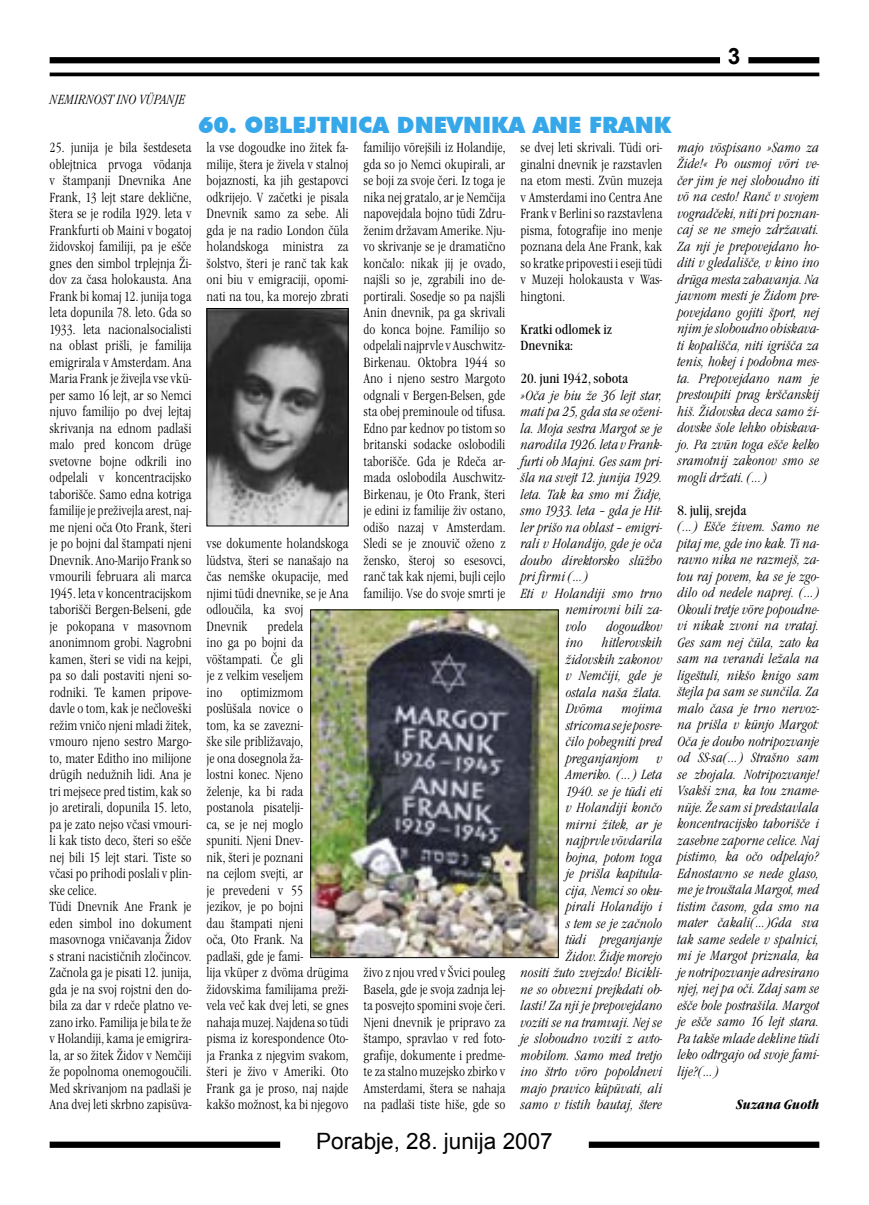
<style>
.page{position:relative;width:869px;height:1205px;background:#fff}
.page>*{position:absolute;margin:0;border:0;box-sizing:border-box;transform-origin:0 0}
.t1{font:900 22.5px "Futura BT";color:#36a7e9}
.t2{font:22.5px "Arial";color:#000}
.t3{font:700 22.5px "Arial";color:#000}
.t4{font:13.75px/16.5px "Garamond Itc TEE Ligh Cond";color:#000;text-align:justify}
.t5{font:13.75px/16.5px "Garamond Itc TEE Ligh Cond Ital";color:#000;text-align:justify}
.t6{font:condensed 13.75px/16.5px "Garamond Itc TEE";color:#000}
.t7{font:italic 700 condensed 13.75px "Garamond Itc TEE";color:#000}
</style>
<div class="page">
<div style="left:50px;top:1141px;width:230px;height:7px;background:#000"></div>
<div style="left:588px;top:1141px;width:231px;height:7px;background:#000"></div>
<hr style="left:50px;top:73px;width:769px;height:3px;background:#000">
<div style="left:748px;top:57px;width:71px;height:6px;background:#000"></div>
<div style="left:50px;top:57px;width:669px;height:6px;background:#000"></div>
<img style="left:208px;top:310px;width:138px;height:214px">
<div style="left:206px;top:308px;width:142px;height:218px;border:1px solid #000"></div>
<img style="left:312px;top:611px;width:244px;height:345px">
<div style="left:310px;top:609px;width:248px;height:349px;border:1px solid #000"></div>
<p class="t5" style="left:50px;top:92px;width:137px">NEMIRNOST INO VÜPANJE</p>
<h1 class="t1" style="left:198px;top:111px;width:474px">60. OBLEJTNICA DNEVNIKA ANE FRANK</h1>
<h1 class="t3" style="left:727px;top:41px;width:14px">3</h1>
<p class="t4" style="left:50px;top:139px;width:143px;text-align:left">25. junija je bila šestdeseta oblejtnica prvoga vödanja v štampanji Dnevnika Ane<br>Frank, 13 lejt stare deklične, štera se je rodila 1929. leta v<br>Frankfurti ob Maini v bogatoj židovskoj familiji, pa je ešče gnes den simbol trplejnja Ži&shy;dov za časa holokausta. Ana<br>Frank bi komaj 12. junija toga leta dopunila 78. leto. Gda so<br>1933. leta nacionalsocialisti na oblast prišli, je familija emigrirala v Amsterdam. Ana<br>Maria Frank je živejla vse vkü&shy;per samo 16 lejt, ar so Nemci njuvo familijo po dvej lejtaj skrivanja na ednom padlaši malo pred koncom drüge svetovne bojne odkrili ino odpelali v koncentracijsko taborišče. Samo edna kotriga familije je preživejla arest, naj&shy;me njeni oča Oto Frank, šteri je po bojni dal štampati njeni<br>Dnevnik. Ano-Marijo Frank so vmourili februara ali marca<br>1945. leta v koncentracijskom taborišči Bergen-Belseni, gde je pokopana v masovnom anonimnom grobi. Nagrobni kamen, šteri se vidi na kejpi, pa so dali postaviti njeni so&shy;rodniki. Te kamen pripove&shy;davle o tom, kak je nečloveški režim vničo njeni mladi žitek, vmouro njeno sestro Margo&shy;to, mater Editho ino milijone drügih nedužnih lidi. Ana je tri mejsece pred tistim, kak so jo aretirali, dopunila 15. leto, pa je zato nejso včasi vmouri&shy;li kak tisto deco, šteri so ešče nej bili 15 lejt stari. Tiste so včasi po prihodi poslali v plin&shy;ske celice.<br>Tüdi Dnevnik Ane Frank je eden simbol ino dokument masovnoga vničavanja Židov s strani nacističnih zločincov.<br>Začnola ga je pisati 12. junija, gda je na svoj rojstni den do&shy;bila za dar v rdeče platno ve&shy;zano irko. Familija je bila te že v Holandiji, kama je emigrira&shy;la, ar so žitek Židov v Nemčiji že popolnoma onemogoučili.<br>Med skrivanjom na padlaši je<br>Ana dvej leti skrbno zapisüva-</p>
<p class="t4" style="left:206px;top:139px;width:143px">la vse dogoudke ino žitek fa&shy;milije, štera je živela v stalnoj bojaznosti, ka jih gestapovci odkrijejo. V začetki je pisala Dnevnik samo za sebe. Ali gda je na radio London čüla holandskoga ministra za šolstvo, šteri je ranč tak kak oni biu v emigraciji, opomi&shy;nati na tou, ka morejo zbrati</p>
<p class="t4" style="left:206px;top:535px;width:143px;text-align:left">vse dokumente holandskoga lüdstva, šteri se nanašajo na čas nemške okupacije, med njimi tüdi dnevnike, se je Ana odloučila, ka svoj<br>Dnevnik</p>
<p class="t4" style="left:206px;top:618px;width:98px;text-indent:61px">predela ino ga po bojni da vöštampati. Če gli je z velkim veseljem ino</p>
<p class="t4" style="left:206px;top:684px;width:143px;text-align:left;text-indent:34px">optimizmom poslüšala novice o<br>tom, ka se zavezni-<br>ške sile približavajo,<br>je ona dosegnola ža-<br>lostni konec. Njeno<br>želenje, ka bi rada postanola pisatelji-<br>ca, se je nej moglo<br>spuniti. Njeni Dnev-<br>nik, šteri je poznani<br>na cejlom svejti, ar<br>je prevedeni v 55<br>jezikov, je po bojni<br>dau štampati njeni<br>oča, Oto Frank. Na<br>padlaši, gde je fami-<br>lija vküper z dvöma drügima židovskima familijama preži&shy;vela več kak dvej leti, se gnes nahaja muzej. Najdena so tüdi pisma iz korespondence Oto&shy;ja Franka z njegvim svakom, šteri je živo v Ameriki. Oto<br>Frank ga je proso, naj najde kakšo možnost, ka bi njegovo</p>
<p class="t4" style="left:363px;top:139px;width:143px">familijo vörejšili iz Holandije, gda so jo Nemci okupirali, ar se boji za svoje čeri. Iz toga je nika nej gratalo, ar je Nemčija napovejdala bojno tüdi Zdru&shy;ženim državam Amerike. Nju&shy;vo skrivanje se je dramatično končalo: nikak jij je ovado, najšli so je, zgrabili ino de&shy;portirali. Sosedje so pa najšli Anin dnevnik, pa ga skrivali do konca bojne. Familijo so odpelali najprvle v Auschwitz-Birkenau. Oktobra 1944 so Ano i njeno sestro Margoto odgnali v Bergen-Belsen, gde sta obej preminoule od tifusa.<br>Edno par kednov po tistom so britanski sodacke oslobodili taborišče. Gda je Rdeča ar&shy;mada oslobodila Auschwitz-Birkenau, je Oto Frank, šteri je edini iz familije živ ostano, odišo nazaj v Amsterdam.<br>Sledi se je znouvič oženo z žensko, šteroj so esesovci, ranč tak kak njemi, bujli cejlo familijo. Vse do svoje smrti je</p>
<p class="t4" style="left:363px;top:964px;width:143px">živo z njou vred v Švici pouleg Basela, gde je svoja zadnja lej&shy;ta posvejto spomini svoje čeri.<br>Njeni dnevnik je pripravo za štampo, spravlao v red foto&shy;grafije, dokumente i predme&shy;te za stalno muzejsko zbirko v Amsterdami, štera se nahaja na padlaši tiste hiše, gde so</p>
<p class="t4" style="left:520px;top:139px;width:143px">se dvej leti skrivali. Tüdi ori&shy;ginalni dnevnik je razstavlen na etom mesti. Zvün muzeja v Amsterdami ino Centra Ane Frank v Berlini so razstavlena pisma, fotografije ino menje poznana dela Ane Frank, kak so kratke pripovesti i eseji tüdi v Muzeji holokausta v Was&shy;hingtoni.</p>
<p class="t6" style="left:520px;top:321px;width:93px">Kratki odlomek iz<br>Dnevnika:</p>
<p class="t6" style="left:520px;top:370px;width:109px">20. juni 1942, sobota</p>
<p class="t5" style="left:520px;top:387px;width:143px">»Oča je biu že 36 lejt star,</p>
<p class="t5" style="left:520px;top:404px;width:143px">mati pa 25, gda sta se oženi-</p>
<p class="t5" style="left:520px;top:420px;width:143px">la. Moja sestra Margot se je</p>
<p class="t5" style="left:520px;top:437px;width:143px">narodila 1926. leta v Frank-</p>
<p class="t5" style="left:520px;top:453px;width:143px">furti ob Majni. Ges sam pri-</p>
<p class="t5" style="left:520px;top:470px;width:143px">šla na svejt 12. junija 1929.</p>
<p class="t5" style="left:520px;top:486px;width:143px">leta. Tak ka smo mi Židje,</p>
<p class="t5" style="left:520px;top:503px;width:143px">smo 1933. leta – gda je Hit-</p>
<p class="t5" style="left:520px;top:519px;width:143px">ler prišo na oblast – emigri-</p>
<p class="t5" style="left:520px;top:536px;width:143px">rali v Holandijo, gde je oča</p>
<p class="t5" style="left:520px;top:552px;width:143px">doubo direktorsko slüžbo</p>
<p class="t5" style="left:520px;top:569px;width:69px">pri firmi (...)</p>
<p class="t5" style="left:520px;top:585px;width:143px">Eti v Holandiji smo trno</p>
<p class="t5" style="left:565px;top:602px;width:98px">nemirovni bili za-</p>
<p class="t5" style="left:565px;top:618px;width:22px">volo</p>
<p class="t5" style="left:606px;top:618px;width:57px">dogoudkov</p>
<p class="t5" style="left:565px;top:635px;width:19px">ino</p>
<p class="t5" style="left:565px;top:635px;width:98px;text-indent:36px">hitlerovskih židovskih zakonov v Nemčiji, gde je ostala naša žlata.<br>Dvöma</p>
<p class="t5" style="left:565px;top:701px;width:98px;text-indent:56px">mojima stricoma se je posre&shy;čilo pobegniti pred preganjanjom</p>
<p class="t5" style="left:520px;top:750px;width:143px;text-align:right">v<br>Ameriko. (...) Leta<br>1940. se je tüdi eti<br>v Holandiji končo<br>mirni žitek, ar je najprvle vövdarila<br>bojna, potom toga<br>je prišla kapitula-<br>cija, Nemci so oku-<br>pirali Holandijo i<br>s tem se je začnolo<br>tüdi preganjanje<br>Židov. Židje morejo<br>nositi žuto zvejzdo! Bicikli&shy;ne so obvezni prejkdati ob&shy;lasti! Za nji je prepovejdano voziti se na tramvaji. Nej se je sloboudno voziti z avto&shy;mobilom. Samo med tretjo ino štrto vöro popoldnevi majo pravico küpüvati, ali samo v tistih bautaj, štere</p>
<h1 class="t2" style="left:316px;top:1126px;width:238px">Porabje, 28. junija 2007</h1>
<p class="t5" style="left:677px;top:139px;width:143px">majo vöspisano »Samo za Žide!« Po ousmoj vöri ve&shy;čer jim je nej sloboudno iti vö na cesto! Ranč v svojem vogradčeki, niti pri poznan&shy;caj se ne smejo zdržavati.<br>Za nji je prepovejdano ho&shy;diti v gledališče, v kino ino drüga mesta zabavanja. Na javnom mesti je Židom pre&shy;povejdano gojiti šport, nej njim je sloboudno obiskava&shy;ti kopališča, niti igrišča za tenis, hokej i podobna mes&shy;ta. Prepovejdano nam je prestoupiti prag krščanskij hiš. Židovska deca samo ži&shy;dovske šole lehko obiskava&shy;jo. Pa zvün toga ešče kelko sramotnij zakonov smo se mogli držati. (...)</p>
<p class="t6" style="left:677px;top:502px;width:70px">8. julij, srejda</p>
<p class="t5" style="left:677px;top:519px;width:143px">(...) Ešče živem. Samo ne pitaj me, gde ino kak. Ti na&shy;ravno nika ne razmejš, za&shy;tou raj povem, ka se je zgo&shy;dilo od nedele naprej. (...)<br>Okouli tretje vöre popoudne&shy;vi nikak zvoni na vrataj.<br>Ges sam nej čüla, zato ka sam na verandi ležala na ligeštuli, nikšo knigo sam štejla pa sam se sunčila. Za malo časa je trno nervoz&shy;na prišla v künjo Margot:<br>Oča je doubo notripozvanje od SS-sa(...) Strašno sam se zbojala. Notripozvanje!<br>Vsakši zna, ka tou zname&shy;nüje. Že sam si predstavlala koncentracijsko taborišče i zasebne zaporne celice. Naj pistimo, ka očo odpelajo?<br>Ednostavno se nede glaso, me je trouštala Margot, med tistim časom, gda smo na mater čakali(...)Gda sva tak same sedele v spalnici, mi je Margot priznala, ka je notripozvanje adresirano njej, nej pa oči. Zdaj sam se ešče bole postrašila. Margot je ešče samo 16 lejt stara.<br>Pa takše mlade dekline tüdi leko odtrgajo od svoje fami&shy;lije?(...)</p>
<p class="t7" style="left:736px;top:1096px;width:84px">Suzana Guoth</p>
</div>
